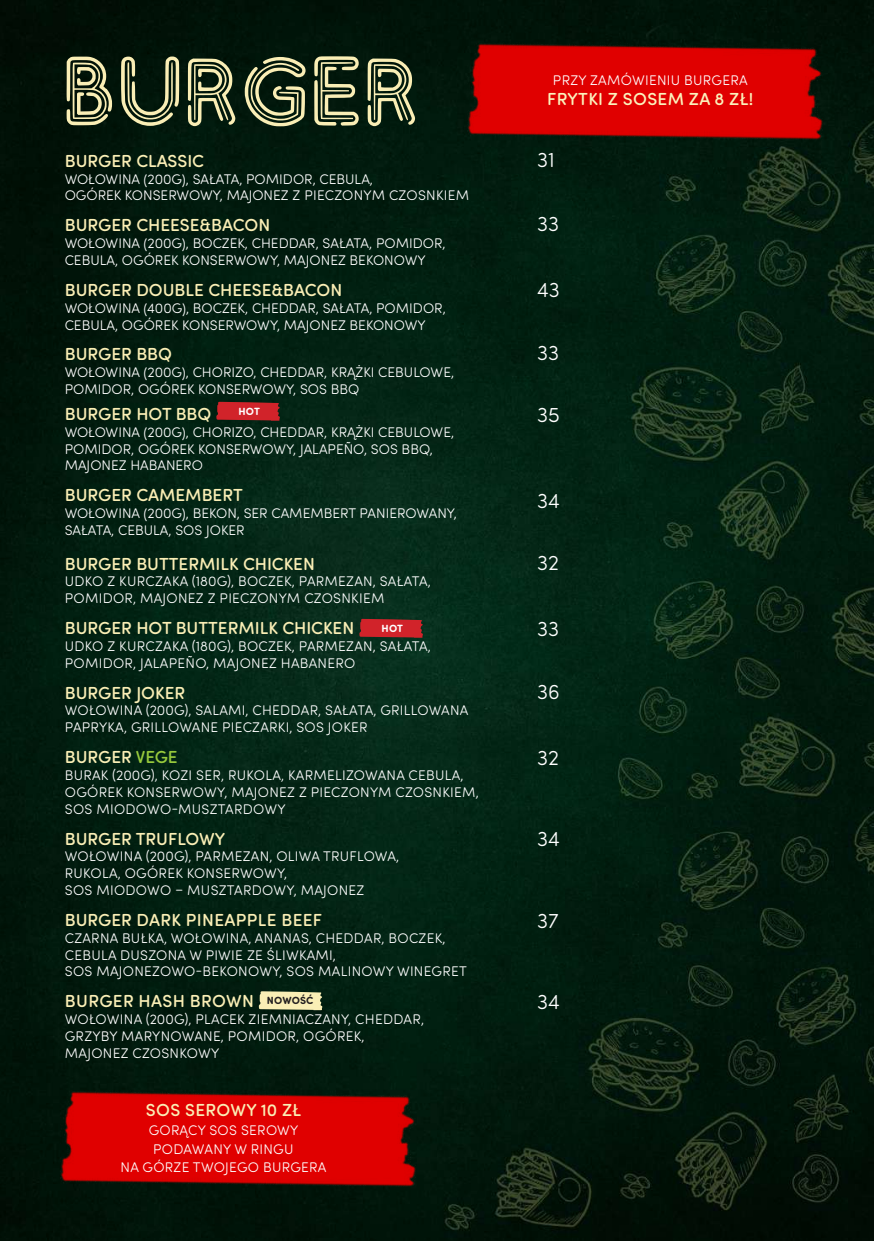
<style>
.page{position:relative;width:874px;height:1241px;background:#fff}
.page>*{position:absolute;margin:0;border:0;box-sizing:border-box;transform-origin:0 0}
.t1{font:87.5px "Joker";color:#faeeb5}
.t2{font:300 21px "Sofia Pro Soft";color:#fff}
.t3{font:500 17.5px "Sofia Pro Soft";color:#faeeb5}
.t4{font:500 17.5px "Sofia Pro Soft";letter-spacing:.02em;color:#faeeb5}
.t5{font:500 17.5px "Sofia Pro Soft";letter-spacing:.02em;color:#fbf2bc}
.t6{font:300 14px/16.8px "Sofia Pro Soft";letter-spacing:.01em;color:#fff}
.t7{font:700 10.5px "Sofia Pro Soft";letter-spacing:.02em;color:#231f20}
.t8{font:700 10.5px "Sofia Pro Soft";letter-spacing:.01em;color:#fff}
.s1{color:#97c93c}
</style>
<div class="page">
<img style="left:0;top:0;width:873px;height:1240px">
<img style="left:467px;top:42px;width:355px;height:97px">
<img style="left:61px;top:1089px;width:354px;height:97px">
<svg style="left:258px;top:991px;width:65px;height:18px"></svg>
<svg style="left:358px;top:618px;width:66px;height:19px"></svg>
<div style="left:367px;top:623px;width:50px;height:9px;background:#d1232a"></div>
<svg style="left:216px;top:402px;width:65px;height:18px"></svg>
<div style="left:224px;top:407px;width:50px;height:8px;background:#d1232a"></div>
<h1 class="t1" style="left:62px;top:56px;width:359px">BURGER</h1>
<p class="t3" style="left:65px;top:148px;width:141px">BURGER CLASSIC</p>
<p class="t6" style="left:65px;top:170px;width:406px">WOŁOWINA (200G), SAŁATA, POMIDOR, CEBULA,<br>OGÓREK KONSERWOWY, MAJONEZ Z PIECZONYM CZOSNKIEM</p>
<p class="t3" style="left:65px;top:212px;width:207px">BURGER CHEESE&amp;BACON</p>
<p class="t6" style="left:65px;top:234px;width:382px">WOŁOWINA (200G), BOCZEK, CHEDDAR, SAŁATA, POMIDOR,<br>CEBULA, OGÓREK KONSERWOWY, MAJONEZ BEKONOWY</p>
<p class="t3" style="left:65px;top:277px;width:279px">BURGER DOUBLE CHEESE&amp;BACON</p>
<p class="t6" style="left:65px;top:299px;width:382px">WOŁOWINA (400G), BOCZEK, CHEDDAR, SAŁATA, POMIDOR,<br>CEBULA, OGÓREK KONSERWOWY, MAJONEZ BEKONOWY</p>
<p class="t3" style="left:65px;top:341px;width:109px">BURGER BBQ</p>
<p class="t6" style="left:65px;top:363px;width:391px">WOŁOWINA (200G), CHORIZO, CHEDDAR, KRĄŻKI CEBULOWE,<br>POMIDOR, OGÓREK KONSERWOWY, SOS BBQ</p>
<p class="t3" style="left:65px;top:401px;width:148px">BURGER HOT BBQ</p>
<p class="t6" style="left:65px;top:423px;width:391px">WOŁOWINA (200G), CHORIZO, CHEDDAR, KRĄŻKI CEBULOWE,<br>POMIDOR, OGÓREK KONSERWOWY, JALAPEÑO, SOS BBQ,<br>MAJONEZ HABANERO</p>
<p class="t3" style="left:65px;top:482px;width:179px">BURGER CAMEMBERT</p>
<p class="t6" style="left:65px;top:504px;width:393px">WOŁOWINA (200G), BEKON, SER CAMEMBERT PANIEROWANY,<br>SAŁATA, CEBULA, SOS JOKER</p>
<p class="t3" style="left:65px;top:550px;width:251px">BURGER BUTTERMILK CHICKEN</p>
<p class="t6" style="left:65px;top:572px;width:367px">UDKO Z KURCZAKA (180G), BOCZEK, PARMEZAN, SAŁATA,<br>POMIDOR, MAJONEZ Z PIECZONYM CZOSNKIEM</p>
<p class="t3" style="left:65px;top:615px;width:291px">BURGER HOT BUTTERMILK CHICKEN</p>
<p class="t6" style="left:65px;top:637px;width:367px">UDKO Z KURCZAKA (180G), BOCZEK, PARMEZAN, SAŁATA,<br>POMIDOR, JALAPEÑO, MAJONEZ HABANERO</p>
<p class="t3" style="left:65px;top:679px;width:122px">BURGER JOKER</p>
<p class="t6" style="left:65px;top:701px;width:405px">WOŁOWINA (200G), SALAMI, CHEDDAR, SAŁATA, GRILLOWANA<br>PAPRYKA, GRILLOWANE PIECZARKI, SOS JOKER</p>
<p class="t3" style="left:65px;top:744px;width:114px">BURGER <span class="s1">VEGE</span></p>
<p class="t6" style="left:65px;top:766px;width:415px">BURAK (200G), KOZI SER, RUKOLA, KARMELIZOWANA CEBULA,<br>OGÓREK KONSERWOWY, MAJONEZ Z PIECZONYM CZOSNKIEM,<br>SOS MIODOWO-MUSZTARDOWY</p>
<p class="t3" style="left:65px;top:825px;width:162px">BURGER TRUFLOWY</p>
<p class="t6" style="left:65px;top:847px;width:336px">WOŁOWINA (200G), PARMEZAN, OLIWA TRUFLOWA,<br>RUKOLA, OGÓREK KONSERWOWY,<br>SOS MIODOWO – MUSZTARDOWY, MAJONEZ</p>
<p class="t4" style="left:65px;top:906px;width:259px">BURGER DARK PINEAPPLE BEEF</p>
<p class="t6" style="left:65px;top:928px;width:403px">CZARNA BUŁKA, WOŁOWINA, ANANAS, CHEDDAR, BOCZEK,<br>CEBULA DUSZONA W PIWIE ZE ŚLIWKAMI,<br>SOS MAJONEZOWO-BEKONOWY, SOS MALINOWY WINEGRET</p>
<p class="t4" style="left:65px;top:988px;width:190px">BURGER HASH BROWN</p>
<p class="t6" style="left:65px;top:1010px;width:360px">WOŁOWINA (200G), PLACEK ZIEMNIACZANY, CHEDDAR,<br>GRZYBY MARYNOWANE, POMIDOR, OGÓREK,<br>MAJONEZ CZOSNKOWY</p>
<p class="t8" style="left:238px;top:403px;width:23px">HOT</p>
<p class="t8" style="left:381px;top:620px;width:23px">HOT</p>
<p class="t7" style="left:267px;top:992px;width:48px">NOWOŚĆ</p>
<p class="t4" style="left:146px;top:1097px;width:157px">SOS SEROWY 10 ZŁ</p>
<p class="t6" style="left:120px;top:1119px;width:207px;line-height:18.7px;text-align:center">GORĄCY SOS SEROWY<br>PODAWANY W RINGU<br>NA GÓRZE TWOJEGO BURGERA</p>
<p class="t6" style="left:552px;top:71px;width:196px">PRZY ZAMÓWIENIU BURGERA</p>
<p class="t5" style="left:547px;top:87px;width:207px">FRYTKI Z SOSEM ZA 8 ZŁ!</p>
<h2 class="t2" style="left:537px;top:145px;width:19px">31</h2>
<h2 class="t2" style="left:537px;top:210px;width:23px">33</h2>
<h2 class="t2" style="left:537px;top:276px;width:24px">43</h2>
<h2 class="t2" style="left:537px;top:338px;width:23px">33</h2>
<h2 class="t2" style="left:537px;top:400px;width:24px">35</h2>
<h2 class="t2" style="left:537px;top:486px;width:24px">34</h2>
<h2 class="t2" style="left:537px;top:549px;width:23px">32</h2>
<h2 class="t2" style="left:537px;top:615px;width:23px">33</h2>
<h2 class="t2" style="left:537px;top:677px;width:24px">36</h2>
<h2 class="t2" style="left:537px;top:743px;width:23px">32</h2>
<h2 class="t2" style="left:537px;top:824px;width:24px">34</h2>
<h2 class="t2" style="left:537px;top:906px;width:23px">37</h2>
<h2 class="t2" style="left:537px;top:987px;width:24px">34</h2>
</div>
